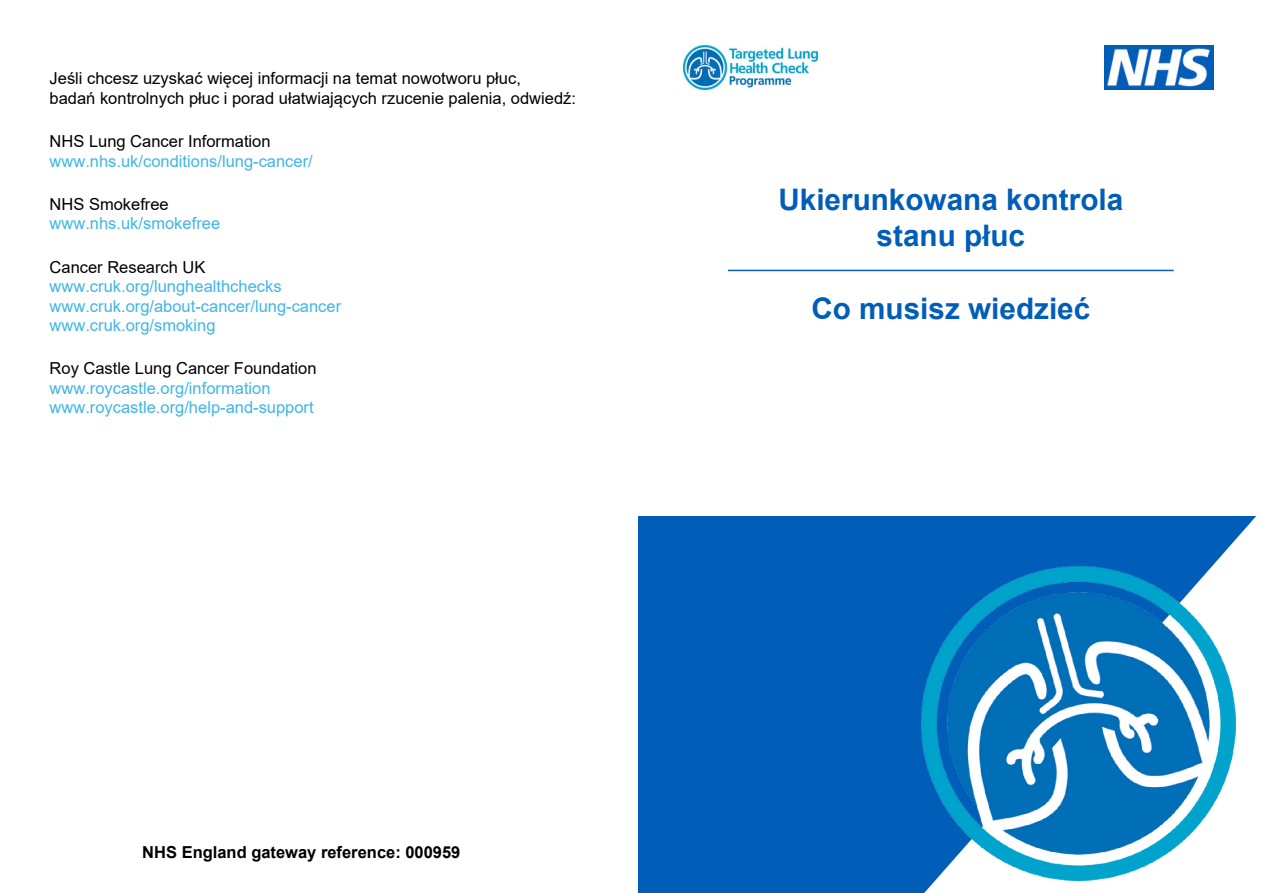
<style>
.page{position:relative;width:1263px;height:893px;background:#fff}
.page>*{position:absolute;margin:0;border:0;box-sizing:border-box;transform-origin:0 0}
.t1{font:700 29.7px/35.7px "Arial";color:#005eb8;text-align:center}
.t2{font:16.5px/19.5px "Arial";color:#40b5e6}
.t3{font:16.5px/19.5px "Arial";color:#000}
.t4{font:700 16.5px "Arial";color:#000}
</style>
<div class="page">
<img style="left:1104px;top:45px;width:110px;height:44px">
<img style="left:684px;top:46px;width:134px;height:44px">
<hr style="left:728px;top:270px;width:446px;height:1px;background:#005eb8">
<div style="left:639px;top:516px;width:617px;height:377px;background:#005eb8"></div>
<svg style="left:924px;top:516px;width:332px;height:377px"></svg>
<img style="left:921px;top:567px;width:314px;height:313px">
<p class="t3" style="left:50px;top:69px;width:528px">Jeśli chcesz uzyskać więcej informacji na temat nowotworu płuc,<br>badań kontrolnych płuc i porad ułatwiających rzucenie palenia, odwiedź:</p>
<p class="t3" style="left:50px;top:131px;width:223px">NHS Lung Cancer Information</p>
<p class="t2" style="left:50px;top:151px;width:265px">www.nhs.uk/conditions/lung-cancer/</p>
<p class="t3" style="left:50px;top:194px;width:121px">NHS Smokefree</p>
<p class="t2" style="left:50px;top:214px;width:172px">www.nhs.uk/smokefree</p>
<p class="t3" style="left:50px;top:257px;width:157px">Cancer Research UK</p>
<p class="t2" style="left:50px;top:276px;width:293px">www.cruk.org/lunghealthchecks www.cruk.org/about-cancer/lung-cancer www.cruk.org/smoking</p>
<p class="t3" style="left:50px;top:359px;width:268px">Roy Castle Lung Cancer Foundation</p>
<p class="t2" style="left:50px;top:378px;width:266px">www.roycastle.org/information www.roycastle.org/help-and-support</p>
<p class="t4" style="left:142px;top:840px;width:320px">NHS England gateway reference: 000959</p>
<h1 class="t1" style="left:778px;top:182px;width:346px">Ukierunkowana kontrola stanu płuc</h1>
<h1 class="t1" style="left:811px;top:291px;width:280px">Co musisz wiedzieć</h1>
</div>
